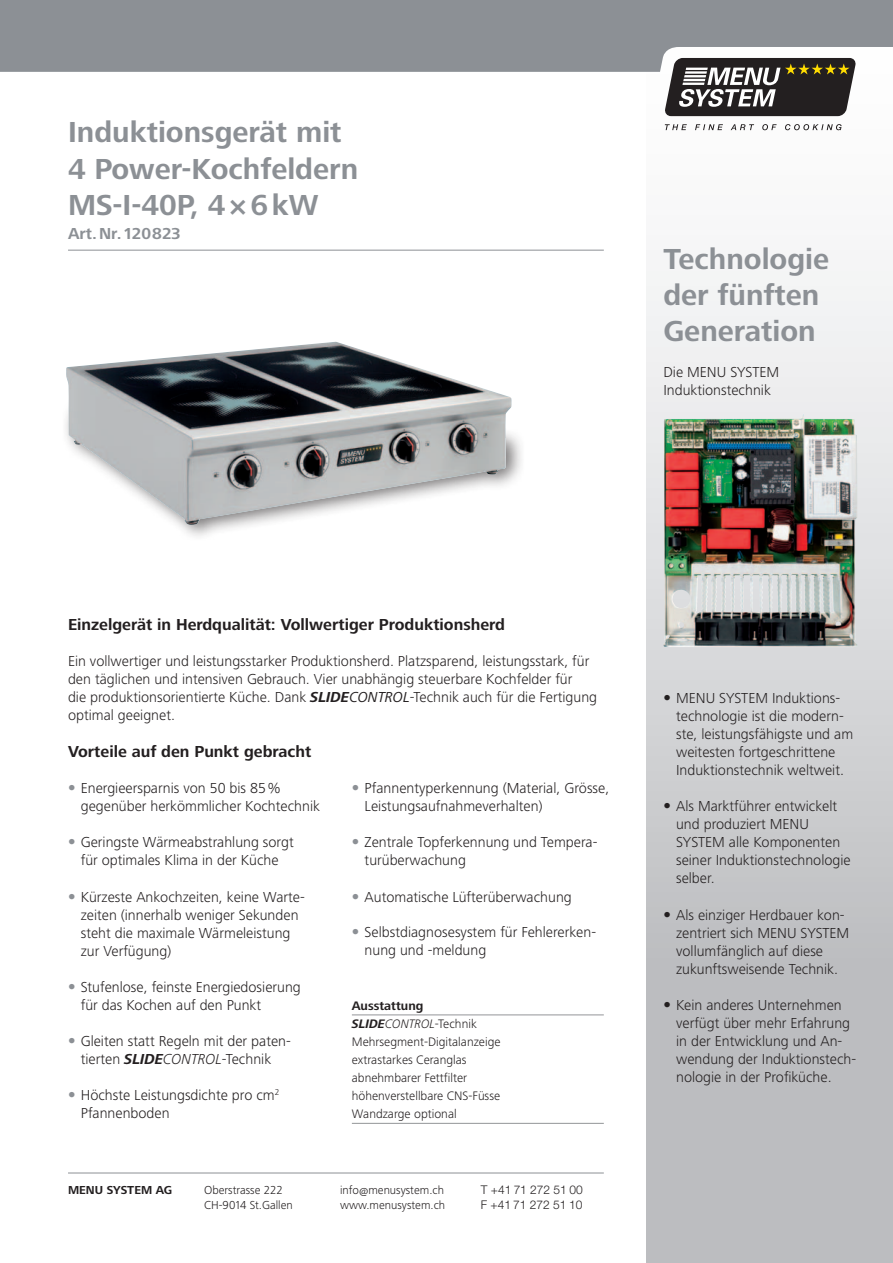
<style>
.page{position:relative;width:893px;height:1263px;background:#fff}
.page>*{position:absolute;margin:0;border:0;box-sizing:border-box;transform-origin:0 0}
.t1{font:700 30px/36.2px "Frutiger Next LT";color:#8c9095}
.t2{font:700 16.5px "Frutiger Next LT";color:#231f20}
.t3{font:700 16.5px "Frutiger Next LT";color:#8c9095}
.t4{font:300 15px/18.1px "Frutiger Next LT";color:#231f20}
.t5{font:300 12.75px/18px "Frutiger Next LT";color:#231f20}
.t6{font:300 12px/15px "Frutiger Next LT";color:#231f20}
.t7{font:300 12px/14.4px "Helvetica Neue";color:#231f20}
.t8{font:700 12px "Frutiger Next LT";color:#231f20}
.s1{font-weight:700;font-style:italic}
.s2{font-weight:400;font-style:italic}
.s3{font-family:"Trade Gothic";font-weight:400;color:#8c9095}
.s4{font-style:italic}
.s5{font-weight:700}
.s6{font-family:"Trade Gothic";font-weight:400}
</style>
<div class="page">
<hr style="left:68px;top:1172px;width:536px;height:1px;background:#8c9095">
<div style="left:646px;top:0;width:247px;height:1263px;background:linear-gradient(to bottom,#fff,#b0b1b5)"></div>
<div style="left:0;top:0;width:893px;height:72px;background:#8c9095"></div>
<svg style="left:665px;top:124px;width:22px;height:6px"></svg>
<svg style="left:695px;top:124px;width:28px;height:6px"></svg>
<svg style="left:731px;top:124px;width:23px;height:6px"></svg>
<svg style="left:762px;top:124px;width:15px;height:6px"></svg>
<svg style="left:785px;top:124px;width:57px;height:6px"></svg>
<svg style="left:664px;top:58px;width:191px;height:58px"></svg>
<img style="left:663px;top:414px;width:194px;height:233px">
<hr style="left:68px;top:250px;width:536px;height:1px;background:#8c9095">
<div style="left:61px;top:399px;width:465px;height:142px;background:#231f20;opacity:.6"></div>
<img style="left:66px;top:342px;width:446px;height:183px">
<hr style="left:352px;top:1014px;width:252px;height:1px;background:#939598">
<hr style="left:352px;top:1123px;width:252px;height:1px;background:#939598">
<h1 class="t1" style="left:68px;top:114px;width:292px">Induktionsgerät mit<br>4 Power-Kochfeldern<br>MS-I-40P, 4×6kW</h1>
<p class="t3" style="left:68px;top:224px;width:114px">Art. Nr.120823</p>
<h1 class="t1" style="left:663px;top:241px;width:167px">Technologie der fünften<br>Generation</h1>
<p class="t4" style="left:663px;top:363px;width:117px">Die MENU SYSTEM<br>Induktionstechnik</p>
<p class="t2" style="left:68px;top:616px;width:438px">Einzelgerät in Herdqualität: Vollwertiger Produktionsherd</p>
<p class="t4" style="left:68px;top:652px;width:531px">Ein vollwertiger und leistungsstarker Produktionsherd. Platzsparend, leistungsstark, für den täglichen und intensiven Gebrauch. Vier unabhängig steuerbare Kochfelder für<br>die produktionsorientierte Küche. Dank <span class="s1">SLIDE</span><span class="s2">CONTROL</span>-Technik auch für die Fertigung optimal geeignet.</p>
<p class="t2" style="left:68px;top:742px;width:245px">Vorteile auf den Punkt gebracht</p>
<p class="t4" style="left:81px;top:779px;width:241px;text-indent:-13px"><span class="s3">•</span> Energieersparnis von 50 bis 85% gegenüber herkömmlicher Kochtechnik</p>
<p class="t4" style="left:68px;top:833px;width:227px;text-align:center"><span class="s3">•</span> Geringste Wärmeabstrahlung sorgt für optimales Klima in der Küche</p>
<p class="t4" style="left:81px;top:887px;width:226px;text-indent:-13px"><span class="s3">•</span> Kürzeste Ankochzeiten, keine Warte&shy;zeiten (innerhalb weniger Sekunden steht die maximale Wärmeleistung zur Verfügung)</p>
<p class="t4" style="left:81px;top:978px;width:222px;text-indent:-13px"><span class="s3">•</span> Stufenlose, feinste Energiedosierung für das Kochen auf den Punkt</p>
<p class="t4" style="left:68px;top:1032px;width:224px;text-align:center"><span class="s3">•</span> Gleiten statt Regeln mit der paten&shy;tierten <span class="s1">SLIDE</span><span class="s4">CONTROL</span>-Technik</p>
<p class="t4" style="left:81px;top:1086px;width:200px;text-indent:-13px"><span class="s3">•</span> Höchste Leistungsdichte pro cm<sup>2<br></sup>Pfannenboden</p>
<p class="t4" style="left:365px;top:779px;width:246px;text-indent:-13px"><span class="s3">•</span> Pfannentyperkennung (Material, Grösse,<br>Leistungsaufnahmeverhalten)</p>
<p class="t4" style="left:365px;top:833px;width:234px;text-indent:-13px"><span class="s3">•</span> Zentrale Topferkennung und Tempera&shy;turüberwachung</p>
<p class="t4" style="left:352px;top:887px;width:221px"><span class="s3">•</span> Automatische Lüfterüberwachung</p>
<p class="t4" style="left:365px;top:923px;width:233px;text-indent:-13px"><span class="s3">•</span> Selbstdiagnosesystem für Fehlererken&shy;nung und -meldung</p>
<p class="t5" style="left:352px;top:997px;width:150px"><span class="s5">Ausstattung<br></span><span class="s1">SLIDE</span><span class="s4">CONTROL</span>-Technik<br>Mehrsegment-Digitalanzeige extrastarkes Ceranglas abnehmbarer Fettfilter höhenverstellbare CNS-Füsse<br>Wandzarge optional</p>
<p class="t8" style="left:68px;top:1183px;width:106px">Menu System AG</p>
<p class="t6" style="left:340px;top:1182px;width:107px">info@menusystem.ch www.menusystem.ch</p>
<p class="t7" style="left:481px;top:1183px;width:104px">T +41 71 272 51 00<br>F +41 71 272 51 10</p>
<p class="t6" style="left:204px;top:1182px;width:90px">Oberstrasse 222<br>CH-9014 St.Gallen</p>
<p class="t4" style="left:676px;top:689px;width:179px;text-indent:-13px"><span class="s6">•</span> MENU SYSTEM Induktions&shy;technologie ist die modern&shy;ste, leistungsfähigste und am weitesten fortgeschrittene<br>Induktionstechnik weltweit.</p>
<p class="t4" style="left:676px;top:797px;width:176px;text-indent:-13px"><span class="s6">•</span> Als Marktführer entwickelt und produziert MENU<br>SYSTEM alle Komponenten seiner Induktionstechnologie selber.</p>
<p class="t4" style="left:676px;top:906px;width:175px;text-indent:-13px"><span class="s6">•</span> Als einziger Herdbauer kon&shy;zentriert sich MENU SYSTEM vollumfänglich auf diese zukunftsweisende Technik.</p>
<p class="t4" style="left:676px;top:996px;width:182px;text-indent:-13px"><span class="s6">•</span> Kein anderes Unternehmen verfügt über mehr Erfahrung in der Entwicklung und An&shy;wendung der Induktionstech&shy;nologie in der Profiküche.</p>
</div>
